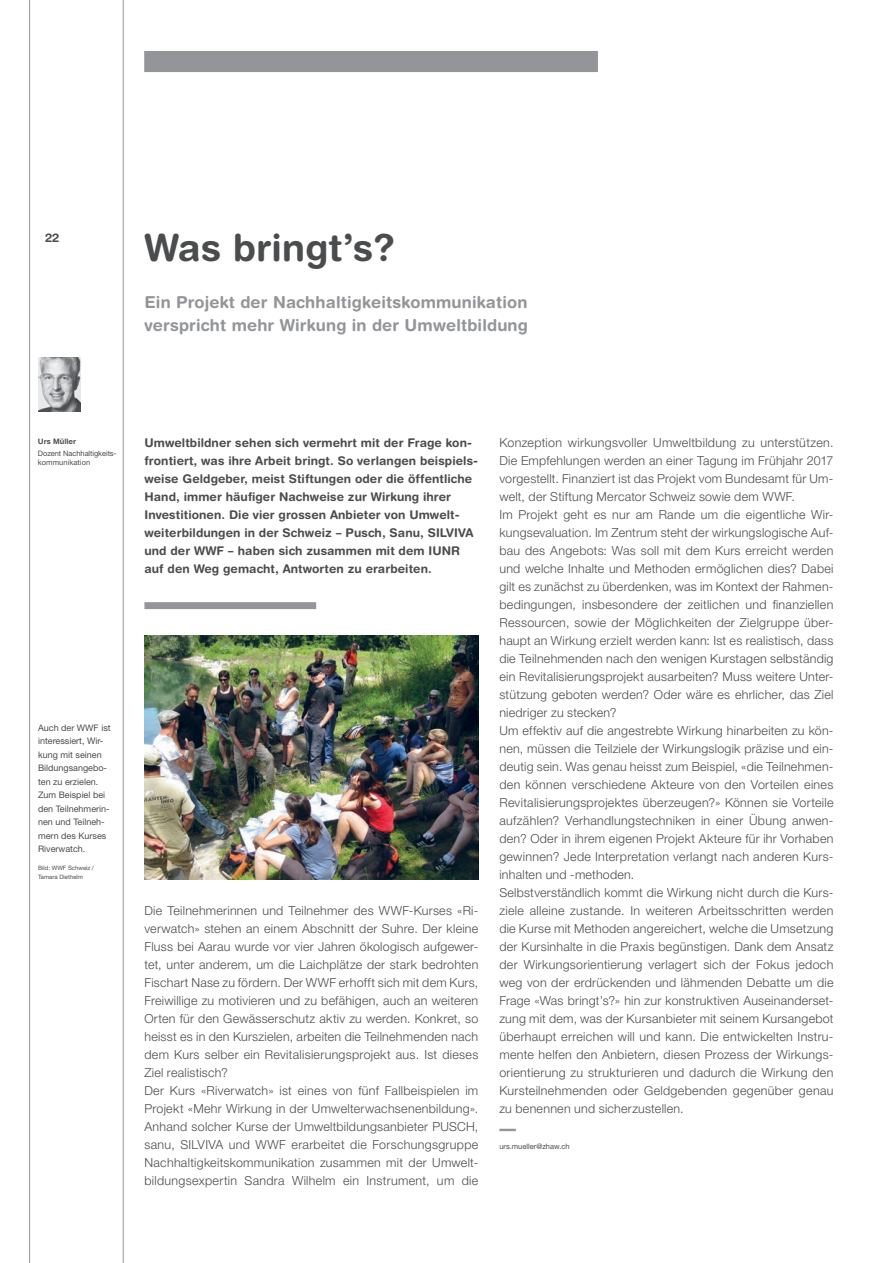
<style>
.page{position:relative;width:893px;height:1263px;background:#fff}
.page>*{position:absolute;margin:0;border:0;box-sizing:border-box;transform-origin:0 0}
.t1{font:700 37.5px "Helvetica Rounded LT Std";letter-spacing:.005em;color:#4b4c4d}
.t2{font:700 16.5px/22.5px "Helvetica Rounded LT Std";letter-spacing:.01em;color:#939598}
.t3{font:300 12.45px/18px "Helvetica Neue LT Pro";letter-spacing:.02em;color:#4b4c4d}
.t4{font:700 12px/18px "Helvetica Rounded LT Std";letter-spacing:.01em;color:#4b4c4d}
.t5{font:9px/13.5px "Helvetica Neue LT Pro";color:#4b4c4d}
.t6{font:7.5px/9px "Helvetica Neue LT Pro";color:#4b4c4d}
.t7{font:700 7.5px "Helvetica Rounded LT Std";color:#4b4c4d}
.t8{font:6px/9px "Helvetica Neue LT Pro";color:#4b4c4d}
</style>
<div class="page">
<svg style="left:499px;top:1129px;width:17px;height:2px"></svg>
<div style="left:144px;top:602px;width:172px;height:7px;background:#939598"></div>
<img style="left:144px;top:636px;width:334px;height:243px">
<img style="left:38px;top:357px;width:43px;height:54px">
<hr style="left:29px;top:0;width:1px;height:1263px;background:#939598">
<hr style="left:123px;top:0;width:1px;height:1263px;background:#939598">
<div style="left:144px;top:51px;width:454px;height:21px;background:#939598"></div>
<p class="t4" style="left:45px;top:229px;width:16px">22</p>
<h1 class="t1" style="left:144px;top:225px;width:252px">Was bringt’s?</h1>
<h2 class="t2" style="left:144px;top:291px;width:385px">Ein Projekt der Nachhaltigkeitskommunikation verspricht mehr Wirkung in der Umweltbildung</h2>
<p class="t7" style="left:38px;top:436px;width:40px">Urs Müller</p>
<p class="t6" style="left:38px;top:448px;width:80px">Dozent Nachhaltigkeits&shy;kommunikation</p>
<p class="t5" style="left:38px;top:720px;width:74px">Auch der WWF ist interessiert, Wir&shy;kung mit seinen<br>Bildungsangebo&shy;ten zu erzielen.<br>Zum Beispiel bei den Teilnehmerin&shy;nen und Teilneh&shy;mern des Kurses<br>Riverwatch.</p>
<p class="t8" style="left:38px;top:863px;width:57px">Bild: WWF Schweiz /<br>Tamara Diethelm</p>
<p class="t4" style="left:144px;top:434px;width:335px">Umweltbildner sehen sich vermehrt mit der Frage kon&shy;frontiert, was ihre Arbeit bringt. So verlangen beispiels&shy;weise Geldgeber, meist Stiftungen oder die öffentliche Hand, immer häufiger Nachweise zur Wirkung ihrer Investitionen. Die vier grossen Anbieter von Umwelt&shy;weiterbildungen in der Schweiz – Pusch, Sanu, SILVIVA und der WWF – haben sich zusammen mit dem IUNR auf den Weg gemacht, Antworten zu erarbeiten.</p>
<p class="t3" style="left:144px;top:901px;width:335px">Die Teilnehmerinnen und Teilnehmer des WWF-Kurses «Ri&shy;verwatch» stehen an einem Abschnitt der Suhre. Der kleine Fluss bei Aarau wurde vor vier Jahren ökologisch aufgewer&shy;tet, unter anderem, um die Laichplätze der stark bedrohten Fischart Nase zu fördern. Der WWF erhofft sich mit dem Kurs, Freiwillige zu motivieren und zu befähigen, auch an weiteren Orten für den Gewässerschutz aktiv zu werden. Konkret, so heisst es in den Kurszielen, arbeiten die Teilnehmenden nach dem Kurs selber ein Revitalisierungsprojekt aus. Ist dieses Ziel realistisch?<br>Der Kurs «Riverwatch» ist eines von fünf Fallbeispielen im Projekt «Mehr Wirkung in der Umwelterwachsenenbildung».<br>Anhand solcher Kurse der Umweltbildungsanbieter PUSCH, sanu, SILVIVA und WWF erarbeitet die Forschungsgruppe Nachhaltigkeitskommunikation zusammen mit der Umwelt&shy;bildungsexpertin Sandra Wilhelm ein Instrument, um die</p>
<p class="t3" style="left:499px;top:433px;width:336px">Konzeption wirkungsvoller Umweltbildung zu unterstützen.<br>Die Empfehlungen werden an einer Tagung im Frühjahr 2017 vorgestellt. Finanziert ist das Projekt vom Bundesamt für Um&shy;welt, der Stiftung Mercator Schweiz sowie dem WWF.<br>Im Projekt geht es nur am Rande um die eigentliche Wir&shy;kungsevaluation. Im Zentrum steht der wirkungslogische Auf&shy;bau des Angebots: Was soll mit dem Kurs erreicht werden und welche Inhalte und Methoden ermöglichen dies? Dabei gilt es zunächst zu überdenken, was im Kontext der Rahmen&shy;bedingungen, insbesondere der zeitlichen und finanziellen Ressourcen, sowie der Möglichkeiten der Zielgruppe über&shy;haupt an Wirkung erzielt werden kann: Ist es realistisch, dass die Teilnehmenden nach den wenigen Kurstagen selbständig ein Revitalisierungsprojekt ausarbeiten? Muss weitere Unter&shy;stützung geboten werden? Oder wäre es ehrlicher, das Ziel niedriger zu stecken?<br>Um effektiv auf die angestrebte Wirkung hinarbeiten zu kön&shy;nen, müssen die Teilziele der Wirkungslogik präzise und ein&shy;deutig sein. Was genau heisst zum Beispiel, «die Teilnehmen&shy;den können verschiedene Akteure von den Vorteilen eines Revitalisierungsprojektes überzeugen?» Können sie Vorteile aufzählen? Verhandlungstechniken in einer Übung anwen&shy;den? Oder in ihrem eigenen Projekt Akteure für ihr Vorhaben gewinnen? Jede Interpretation verlangt nach anderen Kurs&shy;inhalten und -methoden.<br>Selbstverständlich kommt die Wirkung nicht durch die Kurs&shy;ziele alleine zustande. In weiteren Arbeitsschritten werden die Kurse mit Methoden angereichert, welche die Umsetzung der Kursinhalte in die Praxis begünstigen. Dank dem Ansatz der Wirkungsorientierung verlagert sich der Fokus jedoch weg von der erdrückenden und lähmenden Debatte um die Frage «Was bringt’s?» hin zur konstruktiven Auseinanderset&shy;zung mit dem, was der Kursanbieter mit seinem Kursangebot überhaupt erreichen will und kann. Die entwickelten Instru&shy;mente helfen den Anbietern, diesen Prozess der Wirkungs&shy;orientierung zu strukturieren und dadurch die Wirkung den Kursteilnehmenden oder Geldgebenden gegenüber genau zu benennen und sicherzustellen.</p>
<p class="t6" style="left:499px;top:1142px;width:72px">urs.mueller@zhaw.ch</p>
</div>
